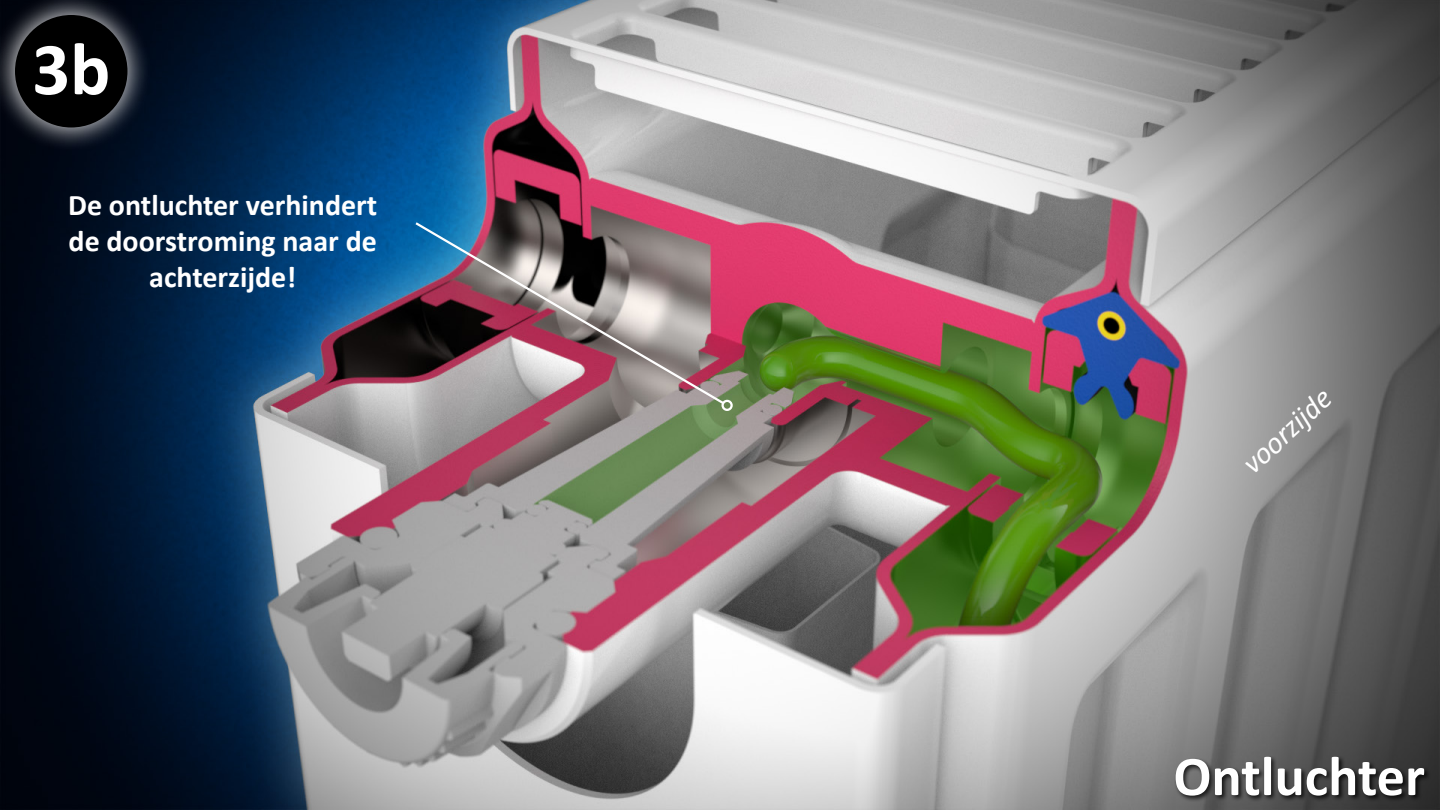
<style>
.page{position:relative;width:1440px;height:810px;background:#fff}
.page>*{position:absolute;margin:0;border:0;box-sizing:border-box;transform-origin:0 0}
.t1{font:700 75px "Calibri";color:#fff}
.t2{font:700 56.25px "Calibri";color:#fff}
.t3{font:700 30px/36px "Calibri";color:#fff;text-align:center}
.t4{font:italic 30px "Calibri";color:#fff}
</style>
<div class="page">
<img style="left:0;top:0;width:1440px;height:810px">
<div style="left:0;top:0;width:152px;height:152px;background:#fff;opacity:.75"></div>
<div style="left:15px;top:15px;width:113px;height:113px;background:#000;border-radius:50%"></div>
<div style="left:1174px;top:756px;width:257px;height:46px;background:#000;opacity:.75"></div>
<svg style="left:413px;top:220px;width:313px;height:186px;background:#89717a"></svg>
<div style="left:722px;top:400px;width:11px;height:11px;border:2px solid #fff;border-radius:50%"></div>
<h1 class="t1" style="left:32px;top:21px;width:80px">3b</h1>
<p class="t3" style="left:68px;top:187px;width:311px">De ontluchter verhindert de doorstroming naar de achterzijde!</p>
<p class="t4" style="left:1233px;top:453px;width:111px;rotate:-43deg">voorzijde</p>
<h2 class="t2" style="left:1173px;top:740px;width:253px">Ontluchter</h2>
</div>
